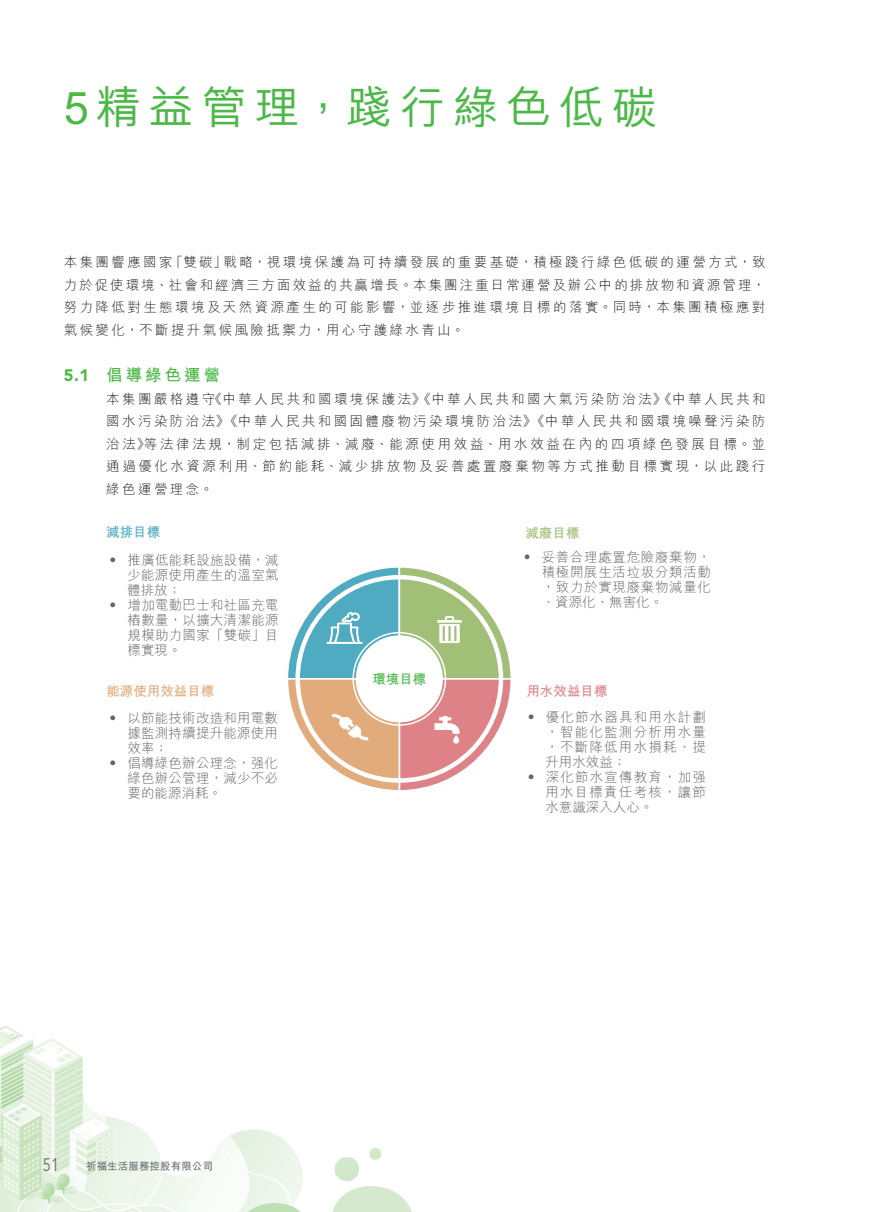
<style>
.page{position:relative;width:893px;height:1212px;background:#fff}
.page>*{position:absolute;margin:0;border:0;box-sizing:border-box;transform-origin:0 0}
.t1{font:500 45px "M Hei HK";letter-spacing:.18em;color:#4cb848}
.t2{font:18px "Avenir LT Std";color:#6c6d70;scale:.8 1}
.t3{font:700 16.5px "M Hei HK";letter-spacing:.18em;color:#4cb848}
.t4{font:300 13.5px/22.5px "M Hei HK";letter-spacing:.18em;color:#231f20;text-align:justify}
.t5{font:300 13.5px/15px "M Hei HK";letter-spacing:.02em;color:#636366;text-align:justify}
.t6{font:300 13.5px "M Hei HK";letter-spacing:.09em;color:#636366}
.t7{font:300 13.5px "M Hei HK";letter-spacing:.085em;color:#636366}
.t8{font:300 13.5px "M Hei HK";color:#636366}
.t9{font:700 13.5px "M Hei HK";color:#e2ab7b}
.t10{font:700 13.5px "M Hei HK";color:#de8288}
.t11{font:700 13.5px "M Hei HK";color:#4fabc1}
.t12{font:700 13.5px "M Hei HK";color:#a2bf78}
.t13{font:700 13.5px "M Hei HK";color:#4cb848}
.t14{font:700 10.5px "M Hei HK";letter-spacing:.01em;color:#6c6d70}
.s1{font-family:"Avenir LT Std";font-weight:900}
</style>
<div class="page">
<img style="left:0;top:1025px;width:412px;height:187px">
<svg style="left:288px;top:567px;width:223px;height:223px"></svg>
<div style="left:356px;top:635px;width:87px;height:87px;background:#fff;border-radius:50%"></div>
<div style="left:352px;top:632px;width:94px;height:94px;border:2px solid #fff;border-radius:50%"></div>
<h1 class="t1" style="left:64px;top:75px;width:595px">5精益管理，踐行綠色低碳</h1>
<p class="t4" style="left:64px;top:251px;width:703px">本集團響應國家「雙碳」戰略，視環境保護為可持續發展的重要基礎，積極踐行綠色低碳的運營方式，致力於促使環境、社會和經濟三方面效益的共贏增長。本集團注重日常運營及辦公中的排放物和資源管理，努力降低對生態環境及天然資源產生的可能影響，並逐步推進環境目標的落實。同時，本集團積極應對氣候變化，不斷提升氣候風險抵禦力，用心守護綠水青山。</p>
<p class="t3" style="left:64px;top:363px;width:158px"><span class="s1">5.1</span> 倡導綠色運營</p>
<p class="t4" style="left:106px;top:387px;width:661px">本集團嚴格遵守《中華人民共和國環境保護法》《中華人民共和國大氣污染防治法》《中華人民共和國水污染防治法》《中華人民共和國固體廢物污染環境防治法》《中華人民共和國環境噪聲污染防治法》等法律法規，制定包括減排、減廢、能源使用效益、用水效益在內的四項綠色發展目標。並通過優化水資源利用、節約能耗、減少排放物及妥善處置廢棄物等方式推動目標實現，以此踐行綠色運營理念。</p>
<p class="t11" style="left:106px;top:522px;width:55px">減排目標</p>
<p class="t12" style="left:525px;top:523px;width:55px">減廢目標</p>
<p class="t5" style="left:106px;top:552px;width:174px">‧ 推廣低能耗設施設備，減</p>
<p class="t5" style="left:127px;top:567px;width:153px">少能源使用產生的溫室氣</p>
<p class="t5" style="left:127px;top:582px;width:55px">體排放；</p>
<p class="t5" style="left:106px;top:597px;width:174px">‧ 增加電動巴士和社區充電</p>
<p class="t5" style="left:128px;top:612px;width:153px">樁數量，以擴大清潔能源</p>
<p class="t5" style="left:128px;top:627px;width:153px">規模助力國家「雙碳」目</p>
<p class="t5" style="left:128px;top:642px;width:55px">標實現。</p>
<p class="t9" style="left:106px;top:682px;width:109px">能源使用效益目標</p>
<p class="t5" style="left:106px;top:711px;width:173px">‧ 以節能技術改造和用電數</p>
<p class="t5" style="left:128px;top:726px;width:152px">據監測持續提升能源使用</p>
<p class="t5" style="left:128px;top:741px;width:42px">效率；</p>
<p class="t5" style="left:106px;top:756px;width:173px">‧ 倡導綠色辦公理念，强化</p>
<p class="t5" style="left:128px;top:771px;width:152px">綠色辦公管理，減少不必</p>
<p class="t5" style="left:128px;top:786px;width:96px">要的能源消耗。</p>
<p class="t13" style="left:372px;top:669px;width:56px">環境目標</p>
<p class="t5" style="left:542px;top:549px;width:171px;text-indent:-21px">‧ 妥善合理處置危險廢棄物，積極開展生活垃圾分類活動，致力於實現廢棄物減量化、資源化、無害化。</p>
<p class="t10" style="left:526px;top:681px;width:82px">用水效益目標</p>
<p class="t7" style="left:524px;top:710px;width:183px">‧ 優化節水器具和用水計劃</p>
<p class="t6" style="left:545px;top:725px;width:162px">，智能化監測分析用水量</p>
<p class="t6" style="left:545px;top:740px;width:162px">，不斷降低用水損耗、提</p>
<p class="t5" style="left:545px;top:755px;width:82px">升用水效益；</p>
<p class="t7" style="left:524px;top:770px;width:183px">‧ 深化節水宣傳教育，加强</p>
<p class="t6" style="left:545px;top:785px;width:162px">用水目標責任考核，讓節</p>
<p class="t8" style="left:545px;top:800px;width:109px">水意識深入人心。</p>
<h2 class="t2" style="left:43px;top:1155px;width:22px">51</h2>
<p class="t14" style="left:86px;top:1159px;width:128px">祈福生活服務控股有限公司</p>
</div>
